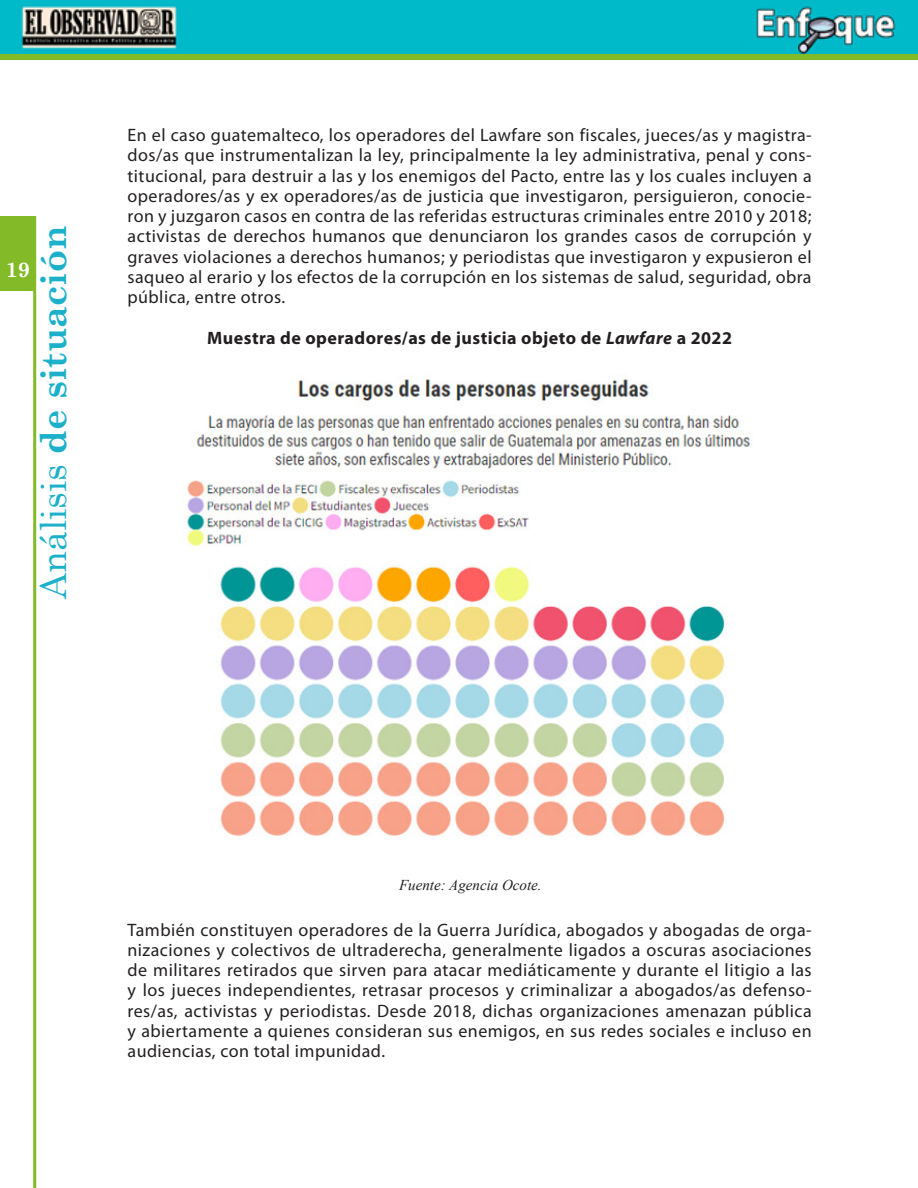
<style>
.page{position:relative;width:918px;height:1188px;background:#fff}
.page>*{position:absolute;margin:0;border:0;box-sizing:border-box;transform-origin:0 0}
.t1{font:700 36px "Century Schoolbook";color:#1cb0ca}
.t2{font:700 21px "Century Schoolbook";color:#fff}
.t3{font:18px/20.2px "Myriad Pro";letter-spacing:.025em;color:#231f20;text-align:justify}
.t4{font:700 18px "Myriad Pro";letter-spacing:.025em;color:#231f20}
.t5{font:italic 15px "Times New Roman";color:#231f20}
.s1{font-weight:400}
.s2{font-style:italic}
</style>
<div class="page">
<img style="left:0;top:0;width:918px;height:54px">
<div style="left:0;top:54px;width:918px;height:6px;background:#82bb27"></div>
<div style="left:0;top:216px;width:36px;height:75px;background:#82bb27"></div>
<hr style="left:33px;top:216px;width:3px;height:972px;background:#82bb27">
<img style="left:187px;top:379px;width:566px;height:457px">
<p class="t2" style="left:6px;top:253px;width:26px">19</p>
<h1 class="t1" style="left:25px;top:599px;width:375px;rotate:-90deg"><span class="s1">Análisis</span> de situación</h1>
<p class="t3" style="left:128px;top:125px;width:686px">En el caso guatemalteco, los operadores del Lawfare son fiscales, jueces/as y magistra&shy;dos/as que instrumentalizan la ley, principalmente la ley administrativa, penal y cons&shy;titucional, para destruir a las y los enemigos del Pacto, entre las y los cuales incluyen a operadores/as y ex operadores/as de justicia que investigaron, persiguieron, conocie&shy;ron y juzgaron casos en contra de las referidas estructuras criminales entre 2010 y 2018; activistas de derechos humanos que denunciaron los grandes casos de corrupción y graves violaciones a derechos humanos; y periodistas que investigaron y expusieron el saqueo al erario y los efectos de la corrupción en los sistemas de salud, seguridad, obra pública, entre otros.</p>
<p class="t4" style="left:207px;top:326px;width:526px">Muestra de operadores/as de justicia objeto de <span class="s2">Lawfare</span> a 2022</p>
<p class="t5" style="left:399px;top:875px;width:144px">Fuente: Agencia Ocote.</p>
<p class="t3" style="left:128px;top:919px;width:686px">También constituyen operadores de la Guerra Jurídica, abogados y abogadas de orga&shy;nizaciones y colectivos de ultraderecha, generalmente ligados a oscuras asociaciones de militares retirados que sirven para atacar mediáticamente y durante el litigio a las y los jueces independientes, retrasar procesos y criminalizar a abogados/as defenso&shy;res/as, activistas y periodistas. Desde 2018, dichas organizaciones amenazan pública y abiertamente a quienes consideran sus enemigos, en sus redes sociales e incluso en audiencias, con total impunidad.</p>
</div>
